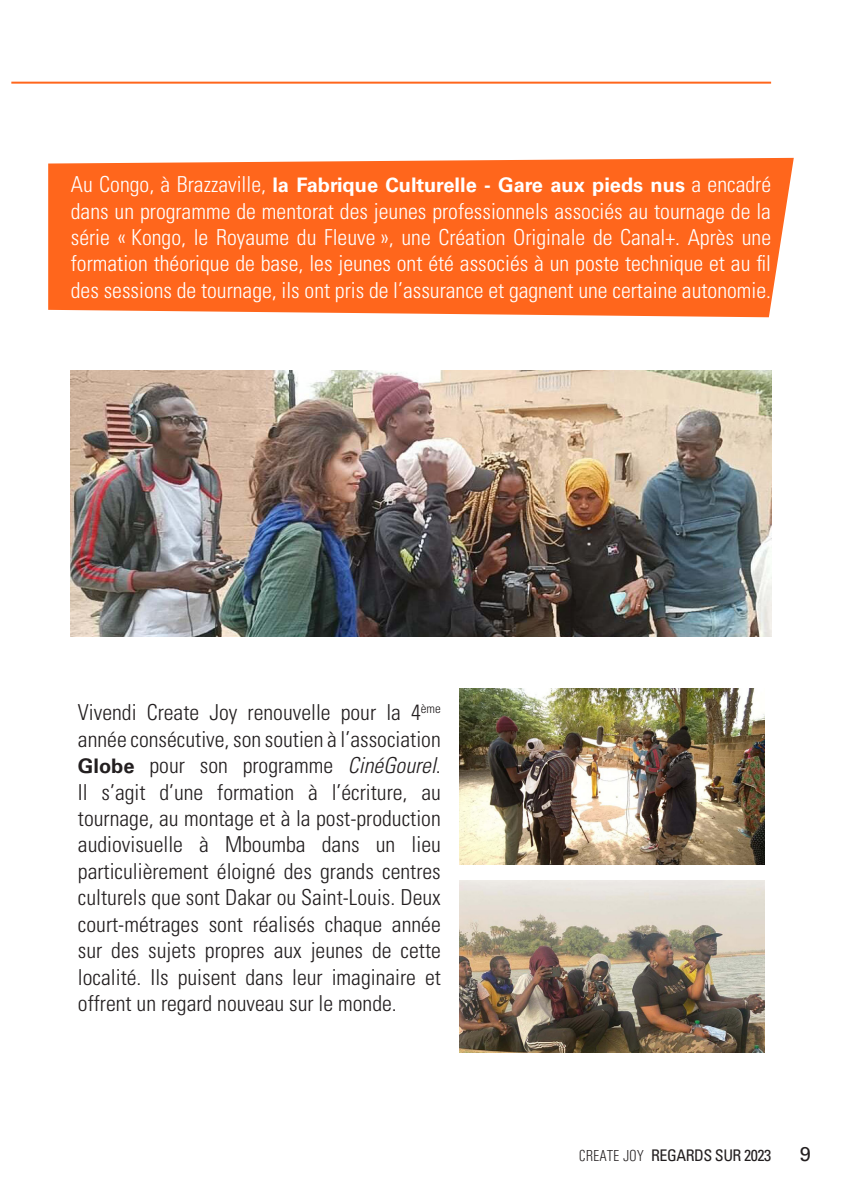
<style>
.page{position:relative;width:842px;height:1191px;background:#fff}
.page>*{position:absolute;margin:0;border:0;box-sizing:border-box;transform-origin:0 0}
.t1{font:300 condensed 22px/26.4px "Univers LT Std";color:#231f20;text-align:justify}
.t2{font:300 condensed 22px/26.4px "Univers LT Std";color:#fff;text-align:justify}
.t3{font:700 20px "Univers LT Std";color:#fff}
.t4{font:20px "Univers LT Std";color:#231f20}
.t5{font:condensed 16px "Univers LT Std";letter-spacing:-.03em;color:#231f20}
.s1{font-weight:300;font-stretch:condensed;font-size:22px}
.s2{font-weight:700;font-stretch:normal;font-size:20px}
.s3{font-style:italic}
.s4{font-family:"Univers";font-weight:300}
</style>
<div class="page">
<div style="left:48px;top:158px;width:746px;height:159px;background:#ff661c"></div>
<hr style="left:11px;top:82px;width:760px;height:2px;background:#ff661c">
<img style="left:459px;top:880px;width:305px;height:172px">
<img style="left:459px;top:689px;width:305px;height:175px">
<img style="left:71px;top:370px;width:700px;height:266px">
<p class="t3" style="left:71px;top:173px;width:702px"><span class="s1">Au Congo, à Brazzaville,</span> la Fabrique Culturelle - Gare aux pieds nus <span class="s1">a encadré</span></p>
<p class="t2" style="left:71px;top:198px;width:702px">dans un programme de mentorat des jeunes professionnels associés au tournage de la série « Kongo, le Royaume du Fleuve », une Création Originale de Canal+. Après une formation théorique de base, les jeunes ont été associés à un poste technique et au fil des sessions de tournage, ils ont pris de l’assurance et gagnent une certaine autonomie.</p>
<p class="t1" style="left:78px;top:699px;width:364px">Vivendi Create Joy renouvelle pour la 4<sup>ème </sup>année consécutive, son soutien à l’association <span class="s2">Globe</span> pour son programme <span class="s3">CinéGourel</span>.<br>Il s’agit d’une formation à l’écriture, au tournage, au montage et à la post-production audiovisuelle à Mboumba dans un lieu particulièrement éloigné des grands centres culturels que sont Dakar ou Saint-Louis. Deux court-métrages sont réalisés chaque année sur des sujets propres aux jeunes de cette localité. Ils puisent dans leur imaginaire et offrent un regard nouveau sur le monde.</p>
<p class="t5" style="left:579px;top:1145px;width:194px"><span class="s4">CREATE JOY</span> REGARDS SUR 2023</p>
<p class="t4" style="left:800px;top:1142px;width:13px">9</p>
</div>
